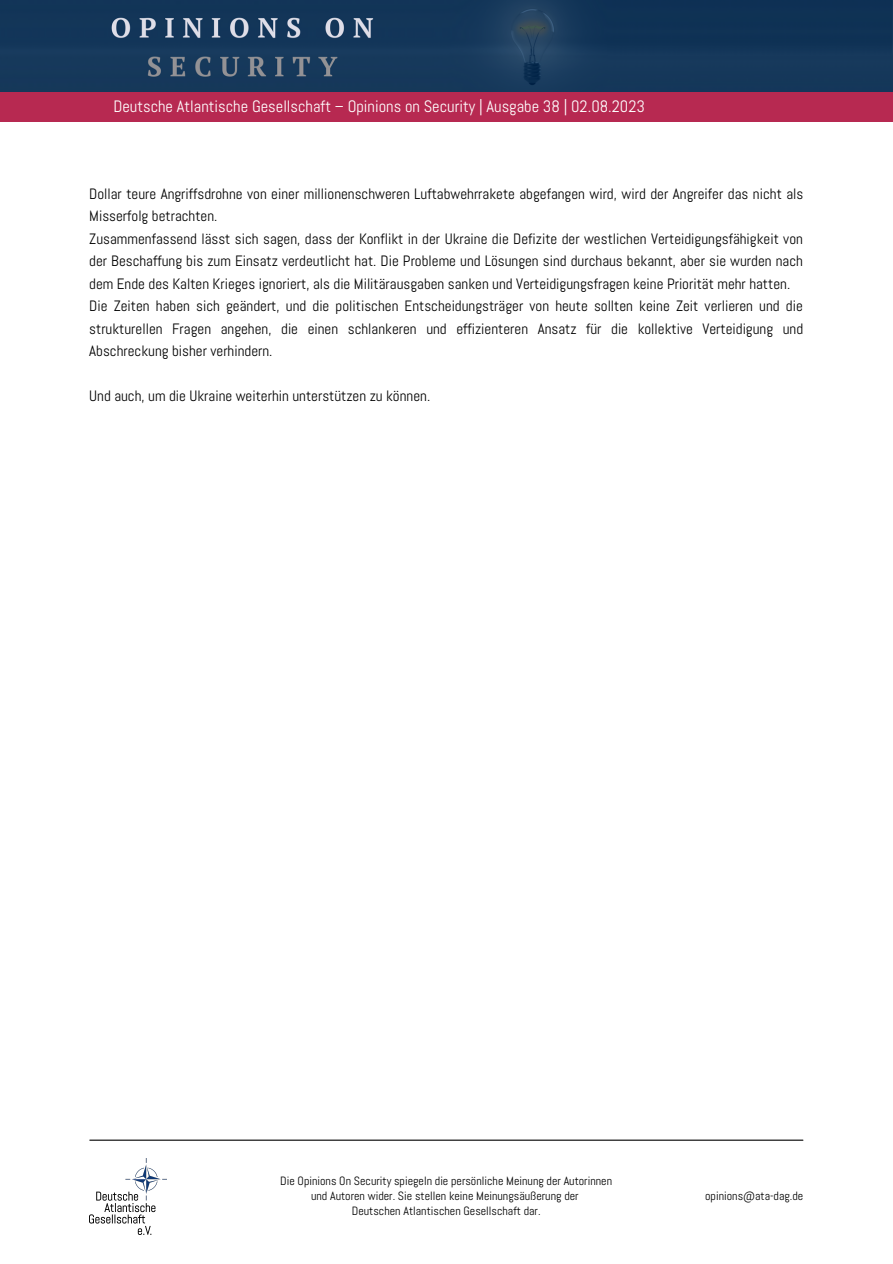
<style>
.page{position:relative;width:893px;height:1264px;background:#fff}
.page>*{position:absolute;margin:0;border:0;box-sizing:border-box;transform-origin:0 0}
.t1{font:16.5px "Abel";color:#fff}
.t2{font:15px/22.5px "Abel";color:#000;text-align:justify}
.t3{font:12px/15px "Abel";color:#000;text-align:center}
</style>
<div class="page">
<img style="left:0;top:0;width:891px;height:92px">
<div style="left:0;top:92px;width:892px;height:30px;background:#b72951"></div>
<hr style="left:90px;top:1139px;width:712px;height:1px;background:#000">
<img style="left:89px;top:1158px;width:78px;height:75px">
<p class="t1" style="left:113px;top:95px;width:533px">Deutsche Atlantische Gesellschaft – Opinions on Security | Ausgabe 38 | 02.08.2023</p>
<p class="t2" style="left:89px;top:182px;width:715px">Dollar teure Angriffsdrohne von einer millionenschweren Luftabwehrrakete abgefangen wird, wird der Angreifer das nicht als<br>Misserfolg betrachten.</p>
<p class="t2" style="left:89px;top:227px;width:715px">Zusammenfassend lässt sich sagen, dass der Konflikt in der Ukraine die Defizite der westlichen Verteidigungsfähigkeit von der Beschaffung bis zum Einsatz verdeutlicht hat. Die Probleme und Lösungen sind durchaus bekannt, aber sie wurden nach dem Ende des Kalten Krieges ignoriert, als die Militärausgaben sanken und Verteidigungsfragen keine Priorität mehr hatten.</p>
<p class="t2" style="left:89px;top:295px;width:715px">Die Zeiten haben sich geändert, und die politischen Entscheidungsträger von heute sollten keine Zeit verlieren und die strukturellen Fragen angehen, die einen schlankeren und effizienteren Ansatz für die kollektive Verteidigung und Abschreckung bisher verhindern.</p>
<p class="t2" style="left:89px;top:385px;width:342px">Und auch, um die Ukraine weiterhin unterstützen zu können.</p>
<p class="t3" style="left:280px;top:1173px;width:333px">Die Opinions On Security spiegeln die persönliche Meinung der Autorinnen und Autoren wider. Sie stellen keine Meinungsäußerung der</p>
<p class="t3" style="left:352px;top:1203px;width:190px">Deutschen Atlantischen Gesellschaft dar.</p>
<p class="t3" style="left:705px;top:1188px;width:100px">opinions@ata-dag.de</p>
</div>
